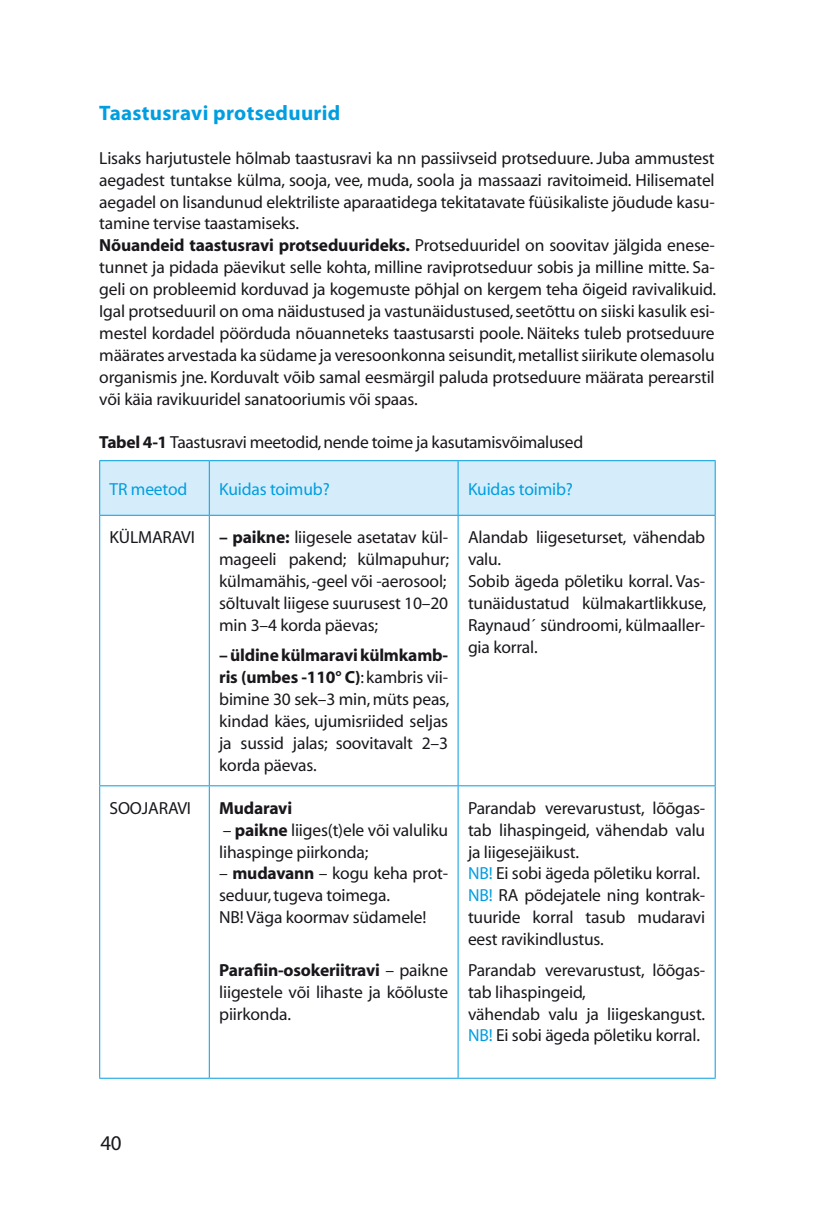
<style>
.page{position:relative;width:819px;height:1216px;background:#fff}
.page>*{position:absolute;margin:0;border:0;box-sizing:border-box;transform-origin:0 0}
.t1{font:700 21px "Myriad Pro";letter-spacing:.015em;color:#009ee0}
.t2{font:21px "Myriad";color:#1a171c}
.t3{font:17.5px/21.9px "Myriad";letter-spacing:-.01em;color:#1a171c}
.t4{font:17.5px "Myriad";letter-spacing:-.01em;color:#009ee0}
.t5{font:700 17.5px "Myriad";letter-spacing:-.01em;color:#1a171c}
.s1{font-weight:700}
.s2{color:#009ee0}
</style>
<div class="page">
<div style="left:100px;top:461px;width:614px;height:54px;background:#d5edfa"></div>
<hr style="left:99px;top:460px;width:110px;height:1px;background:#009ee0">
<hr style="left:99px;top:461px;width:1px;height:54px;background:#009ee0">
<hr style="left:209px;top:460px;width:249px;height:1px;background:#009ee0">
<hr style="left:209px;top:461px;width:1px;height:54px;background:#009ee0">
<hr style="left:458px;top:460px;width:257px;height:1px;background:#009ee0">
<hr style="left:457px;top:461px;width:1px;height:54px;background:#009ee0">
<hr style="left:714px;top:461px;width:1px;height:54px;background:#009ee0">
<hr style="left:99px;top:515px;width:110px;height:1px;background:#009ee0">
<hr style="left:99px;top:515px;width:1px;height:270px;background:#009ee0">
<hr style="left:209px;top:515px;width:249px;height:1px;background:#009ee0">
<hr style="left:209px;top:515px;width:1px;height:270px;background:#009ee0">
<hr style="left:458px;top:515px;width:257px;height:1px;background:#009ee0">
<hr style="left:457px;top:515px;width:1px;height:270px;background:#009ee0">
<hr style="left:714px;top:515px;width:1px;height:270px;background:#009ee0">
<hr style="left:99px;top:785px;width:110px;height:1px;background:#009ee0">
<hr style="left:99px;top:786px;width:1px;height:291px;background:#009ee0">
<hr style="left:209px;top:785px;width:249px;height:1px;background:#009ee0">
<hr style="left:209px;top:786px;width:1px;height:291px;background:#009ee0">
<hr style="left:458px;top:785px;width:257px;height:1px;background:#009ee0">
<hr style="left:457px;top:786px;width:1px;height:291px;background:#009ee0">
<hr style="left:714px;top:786px;width:1px;height:291px;background:#009ee0">
<hr style="left:99px;top:1077px;width:110px;height:1px;background:#009ee0">
<hr style="left:209px;top:1077px;width:249px;height:1px;background:#009ee0">
<hr style="left:458px;top:1077px;width:257px;height:1px;background:#009ee0">
<p class="t1" style="left:99px;top:99px;width:243px">Taastusravi protseduurid</p>
<p class="t3" style="left:99px;top:148px;width:618px">Lisaks harjutustele hõlmab taastusravi ka nn passiivseid protseduure. Juba ammustest aegadest tuntakse külma, sooja, vee, muda, soola ja massaazi ravitoimeid. Hilisematel aegadel on lisandunud elektriliste aparaatidega tekitatavate füüsikaliste jõudude kasu&shy;tamine tervise taastamiseks.<br><span class="s1">Nõuandeid taastusravi protseduurideks.</span> Protseduuridel on soovitav jälgida enese&shy;tunnet ja pidada päevikut selle kohta, milline raviprotseduur sobis ja milline mitte. Sa&shy;geli on probleemid korduvad ja kogemuste põhjal on kergem teha õigeid ravivalikuid.<br>Igal protseduuril on oma näidustused ja vastunäidustused, seetõttu on siiski kasulik esi&shy;mestel kordadel pöörduda nõuanneteks taastusarsti poole. Näiteks tuleb protseduure määrates arvestada ka südame ja veresoonkonna seisundit, metallist siirikute olemasolu organismis jne. Korduvalt võib samal eesmärgil paluda protseduure määrata perearstil või käia ravikuuridel sanatooriumis või spaas.</p>
<p class="t3" style="left:99px;top:432px;width:485px"><span class="s1">Tabel 4-1</span> Taastusravi meetodid, nende toime ja kasutamisvõimalused</p>
<p class="t4" style="left:110px;top:480px;width:79px">TR meetod</p>
<p class="t4" style="left:219px;top:480px;width:112px">Kuidas toimub?</p>
<p class="t4" style="left:468px;top:480px;width:106px">Kuidas toimib?</p>
<p class="t3" style="left:110px;top:527px;width:87px">KÜLMARAVI</p>
<p class="t3" style="left:219px;top:527px;width:231px"><span class="s1">– paikne:</span> liigesele asetatav kül&shy;mageeli pakend; külmapuhur; külmamähis, -geel või -aerosool; sõltuvalt liigese suurusest 10–20 min 3–4 korda päevas;</p>
<p class="t3" style="left:219px;top:645px;width:232px;text-align:justify"><span class="s1">– üldine külmaravi külmkamb&shy;ris (umbes -110° C)</span>: kambris vii&shy;bimine 30 sek–3 min, müts peas, kindad käes, ujumisriided seljas ja sussid jalas; soovitavalt 2–3 korda päevas.</p>
<p class="t3" style="left:468px;top:527px;width:240px">Alandab liigeseturset, vähendab valu.<br>Sobib ägeda põletiku korral. Vas&shy;tunäidustatud külmakartlikkuse,<br>Raynaud´ sündroomi, külmaaller&shy;gia korral.</p>
<p class="t3" style="left:110px;top:797px;width:83px">SOOJARAVI</p>
<p class="t5" style="left:219px;top:799px;width:74px">Mudaravi</p>
<p class="t3" style="left:219px;top:819px;width:230px">– <span class="s1">paikne</span> liiges(t)ele või valuliku lihaspinge piirkonda;</p>
<p class="t3" style="left:219px;top:863px;width:230px">– <span class="s1">mudavann</span> – kogu keha prot&shy;seduur, tugeva toimega.<br>NB! Väga koormav südamele!</p>
<p class="t3" style="left:219px;top:959px;width:230px;text-align:justify"><span class="s1">Parafiin-osokeriitravi</span> – paikne liigestele või lihaste ja kõõluste piirkonda.</p>
<p class="t3" style="left:468px;top:797px;width:239px">Parandab verevarustust, lõõgas&shy;tab lihaspingeid, vähendab valu ja liigesejäikust.<br><span class="s2">NB!</span> Ei sobi ägeda põletiku korral.<br><span class="s2">NB!</span> RA põdejatele ning kontrak&shy;tuuride korral tasub mudaravi eest ravikindlustus.</p>
<p class="t3" style="left:468px;top:959px;width:239px">Parandab verevarustust, lõõgas&shy;tab lihaspingeid,<br>vähendab valu ja liigeskangust.<br><span class="s2">NB!</span> Ei sobi ägeda põletiku korral.</p>
<p class="t2" style="left:100px;top:1131px;width:23px">40</p>
</div>
